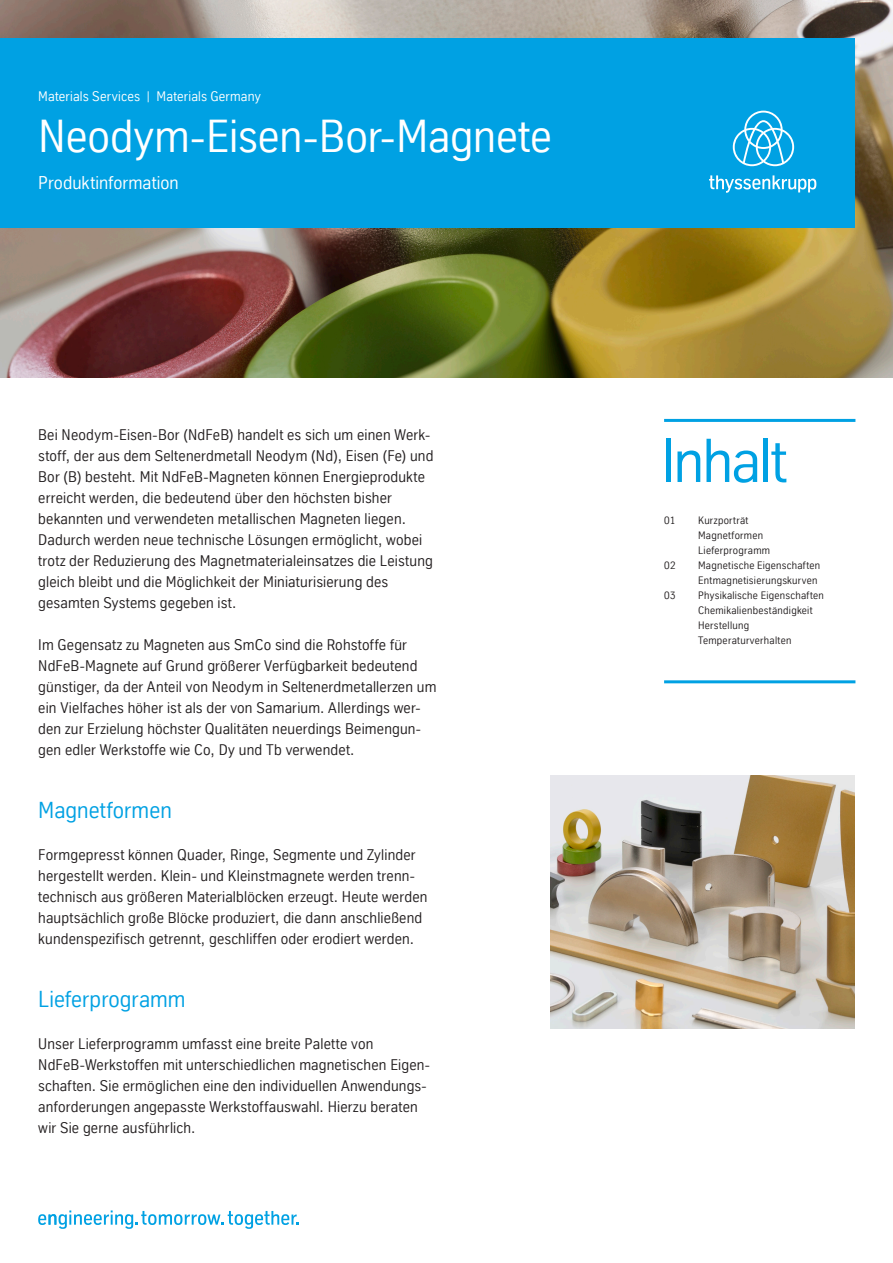
<style>
.page{position:relative;width:893px;height:1263px;background:#fff}
.page>*{position:absolute;margin:0;border:0;box-sizing:border-box;transform-origin:0 0}
.t1{font:60px "TK Type";letter-spacing:-.03em;color:#00a1e3}
.t2{font:45px "TK Type";color:#fff}
.t3{font:22.5px "TK Type";letter-spacing:.005em;color:#00a1e3}
.t4{font:18px "TK Type";letter-spacing:.005em;color:#fff}
.t5{font:15px/21px "TK Type";letter-spacing:.015em;color:#231f20}
.t6{font:13.5px "TK Type";letter-spacing:.015em;color:#fff}
.t7{font:10.5px/15px "TK Type";letter-spacing:.025em;color:#231f20}
</style>
<div class="page">
<img style="left:0;top:0;width:893px;height:377px">
<div style="left:0;top:38px;width:855px;height:189px;background:#00a1e3"></div>
<svg style="left:733px;top:111px;width:61px;height:55px"></svg>
<svg style="left:709px;top:175px;width:107px;height:18px"></svg>
<hr style="left:664px;top:419px;width:191px;height:3px;background:#00a1e3">
<hr style="left:664px;top:680px;width:191px;height:3px;background:#00a1e3">
<img style="left:551px;top:776px;width:304px;height:252px">
<svg style="left:38px;top:1210px;width:261px;height:19px"></svg>
<p class="t6" style="left:38px;top:89px;width:224px">Materials Services | Materials Germany</p>
<h2 class="t2" style="left:38px;top:111px;width:515px">Neodym-Eisen-Bor-Magnete</h2>
<p class="t4" style="left:38px;top:173px;width:142px">Produktinformation</p>
<p class="t5" style="left:38px;top:424px;width:397px">Bei Neodym-Eisen-Bor (NdFeB) handelt es sich um einen Werk&shy;stoff, der aus dem Seltenerdmetall Neodym (Nd), Eisen (Fe) und Bor (B) besteht. Mit NdFeB-Magneten können Energieprodukte erreicht werden, die bedeutend über den höchsten bisher bekannten und verwendeten metallischen Magneten liegen.<br>Dadurch werden neue technische Lösungen ermöglicht, wobei trotz der Reduzierung des Magnetmaterialeinsatzes die Leistung gleich bleibt und die Möglichkeit der Miniaturisierung des gesamten Systems gegeben ist.</p>
<p class="t5" style="left:38px;top:634px;width:400px">Im Gegensatz zu Magneten aus SmCo sind die Rohstoffe für NdFeB-Magnete auf Grund größerer Verfügbarkeit bedeutend günstiger, da der Anteil von Neodym in Seltenerdmetallerzen um ein Vielfaches höher ist als der von Samarium. Allerdings wer&shy;den zur Erzielung höchster Qualitäten neuerdings Beimengun&shy;gen edler Werkstoffe wie Co, Dy und Tb verwendet.</p>
<h3 class="t3" style="left:38px;top:797px;width:135px">Magnetformen</h3>
<p class="t5" style="left:38px;top:844px;width:391px">Formgepresst können Quader, Ringe, Segmente und Zylinder hergestellt werden. Klein- und Kleinstmagnete werden trenn&shy;technisch aus größeren Materialblöcken erzeugt. Heute werden hauptsächlich große Blöcke produziert, die dann anschließend kundenspezifisch getrennt, geschliffen oder erodiert werden.</p>
<h3 class="t3" style="left:38px;top:986px;width:149px">Lieferprogramm</h3>
<p class="t5" style="left:38px;top:1033px;width:393px">Unser Lieferprogramm umfasst eine breite Palette von NdFeB-Werkstoffen mit unterschiedlichen magnetischen Eigen&shy;schaften. Sie ermöglichen eine den individuellen Anwendungs&shy;anforderungen angepasste Werkstoffauswahl. Hierzu beraten wir Sie gerne ausführlich.</p>
<h1 class="t1" style="left:661px;top:427px;width:128px">Inhalt</h1>
<p class="t7" style="left:664px;top:512px;width:13px">01</p>
<p class="t7" style="left:698px;top:512px;width:74px">Kurzporträt<br>Magnetformen<br>Lieferprogramm</p>
<p class="t7" style="left:664px;top:557px;width:13px">02</p>
<p class="t7" style="left:698px;top:557px;width:124px">Magnetische Eigenschaften<br>Entmagnetisierungskurven</p>
<p class="t7" style="left:664px;top:587px;width:13px">03</p>
<p class="t7" style="left:698px;top:587px;width:127px">Physikalische Eigenschaften<br>Chemikalienbeständigkeit<br>Herstellung<br>Temperaturverhalten</p>
</div>
